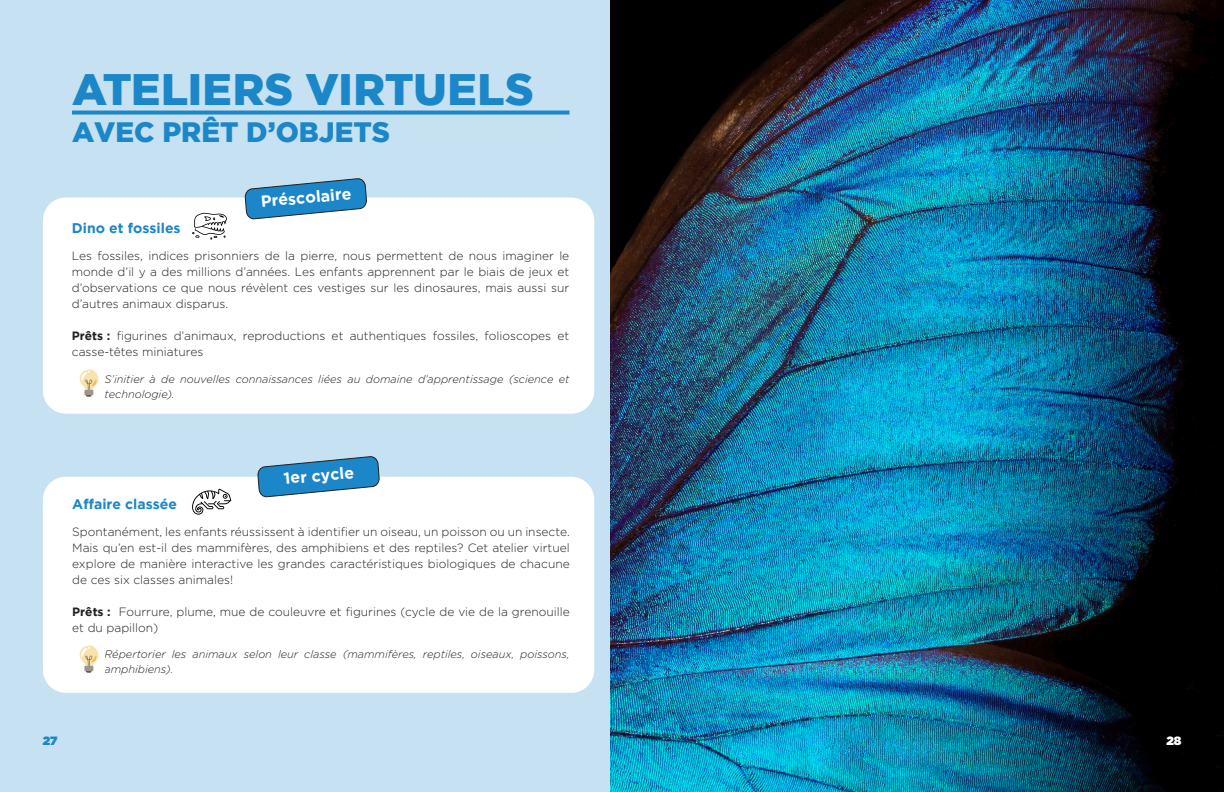
<style>
.page{position:relative;width:1224px;height:792px;background:#c6e1f1}
.page>*{position:absolute;margin:0;border:0;box-sizing:border-box;transform-origin:0 0}
.t1{font:900 44px "Gotham";letter-spacing:.01em;color:#1b87c9}
.t2{font:900 28px "Gotham";color:#1b87c9}
.t3{font:700 16px "Gotham";color:#fff}
.t4{font:700 14px "Gotham";color:#1b87c9}
.t5{font:300 12px/16px "Gotham";color:#231f20;text-align:justify}
.t6{font:900 12px "Gotham";color:#1b87c9}
.t7{font:900 12px "Gotham";color:#fff}
.t8{font:italic 300 11px/15px "Gotham Rounded";color:#231f20}
.s1{font-weight:700}
</style>
<div class="page">
<svg style="left:72px;top:111px;width:497px;height:4px;background:#2e91cd"></svg>
<div style="left:43px;top:198px;width:551px;height:216px;background:#fff;border-radius:23px"></div>
<svg style="left:245px;top:178px;width:122px;height:41px"></svg>
<img style="left:79px;top:369px;width:20px;height:28px">
<svg style="left:192px;top:213px;width:35px;height:27px"></svg>
<div style="left:43px;top:477px;width:551px;height:216px;background:#fff;border-radius:23px"></div>
<svg style="left:258px;top:456px;width:121px;height:41px"></svg>
<img style="left:79px;top:645px;width:20px;height:28px">
<svg style="left:192px;top:489px;width:39px;height:26px"></svg>
<img style="left:611px;top:0;width:613px;height:792px">
<p class="t1" style="left:72px;top:63px;width:464px">ATELIERS VIRTUELS</p>
<p class="t2" style="left:72px;top:116px;width:320px">AVEC PRÊT D’OBJETS</p>
<p class="t3" style="left:260px;top:192px;width:92px;rotate:-5deg">Préscolaire</p>
<p class="t4" style="left:72px;top:220px;width:110px">Dino et fossiles</p>
<p class="t5" style="left:72px;top:247px;width:499px">Les fossiles, indices prisonniers de la pierre, nous permettent de nous imaginer le monde d’il y a des millions d’années. Les enfants apprennent par le biais de jeux et d’observations ce que nous révèlent ces vestiges sur les dinosaures, mais aussi sur d’autres animaux disparus.</p>
<p class="t5" style="left:72px;top:327px;width:499px"><span class="s1">Prêts :</span> figurines d’animaux, reproductions et authentiques fossiles, folioscopes et casse-têtes miniatures</p>
<p class="t8" style="left:104px;top:371px;width:467px">S’initier à de nouvelles connaissances liées au domaine d’apprentissage (science et technologie).</p>
<p class="t3" style="left:283px;top:469px;width:72px;rotate:-5deg">1er cycle</p>
<p class="t4" style="left:72px;top:496px;width:106px">Affaire classée</p>
<p class="t5" style="left:72px;top:524px;width:499px">Spontanément, les enfants réussissent à identifier un oiseau, un poisson ou un insecte.<br>Mais qu’en est-il des mammifères, des amphibiens et des reptiles? Cet atelier virtuel explore de manière interactive les grandes caractéristiques biologiques de chacune de ces six classes animales!</p>
<p class="t5" style="left:72px;top:604px;width:499px"><span class="s1">Prêts :</span> Fourrure, plume, mue de couleuvre et figurines (cycle de vie de la grenouille et du papillon)</p>
<p class="t8" style="left:104px;top:646px;width:467px">Répertorier les animaux selon leur classe (mammifères, reptiles, oiseaux, poissons, amphibiens).</p>
<p class="t6" style="left:43px;top:732px;width:16px">27</p>
<p class="t7" style="left:1166px;top:732px;width:17px">28</p>
</div>
